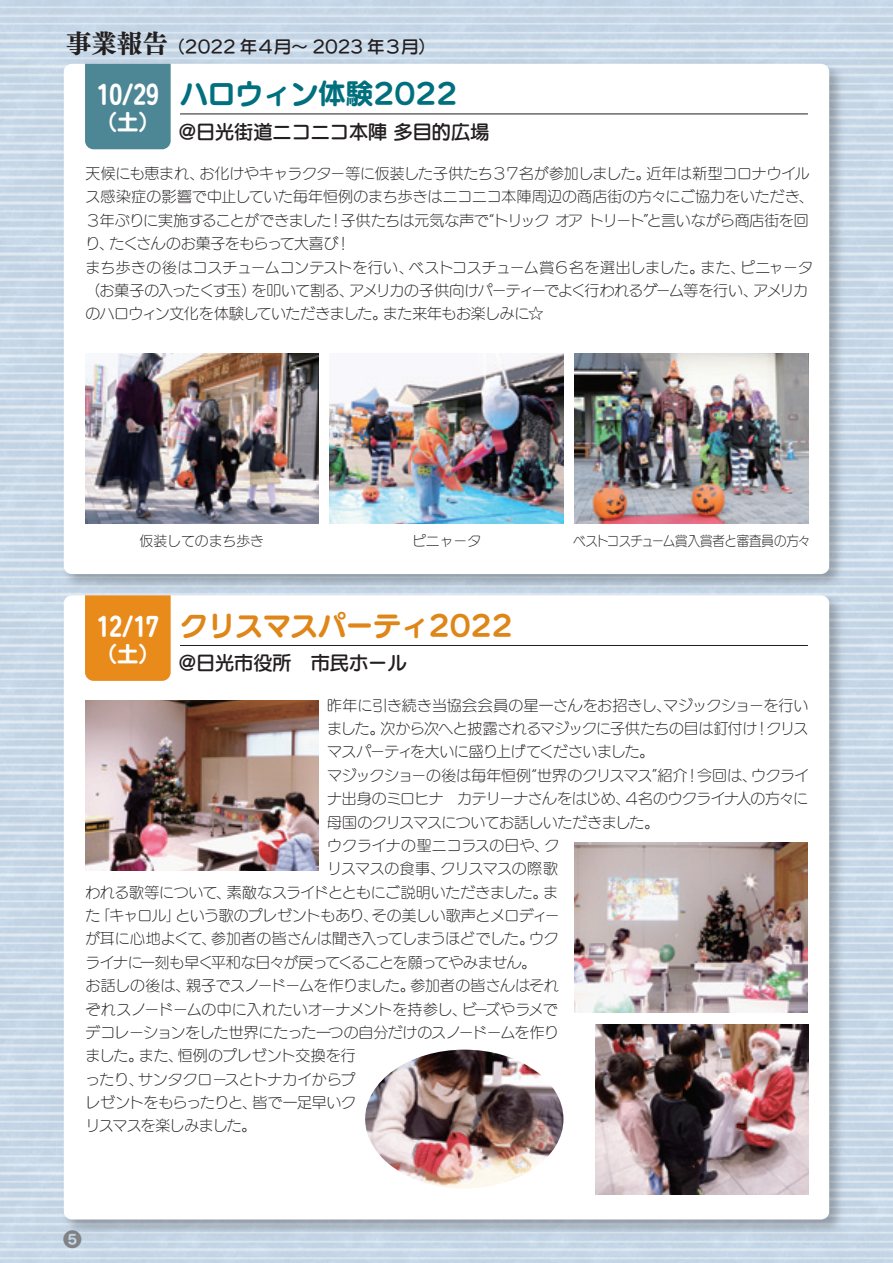
<style>
.page{position:relative;width:893px;height:1263px;background:#fff}
.page>*{position:absolute;margin:0;border:0;box-sizing:border-box;transform-origin:0 0}
.t1{font:27.6px "UD Marugo Large Pr 6 N B";color:#df8619}
.t2{font:27.6px "UD Marugo Large Pr 6 N B";color:#01707e}
.t3{font:25.5px "UD Marugo Large Pr 6 N B";color:#fff}
.t4{font:21.3px "UD Marugo Large Pr 6 N B";color:#fff}
.t5{font:19.2px "UD Marugo Large Pr 6 N DB";color:#231f20}
.t6{font:18px "Seurat Pro B";color:#808285}
.t7{font:16.95px "UD Marugo Large Pr 6 N DB";color:#231f20}
.t8{font:14.85px/23.4px "UD Marugo Large Pr 6 N L";letter-spacing:-.015em;color:#231f20}
.t9{font:14.85px "UD Marugo Large Pr 6 N L";letter-spacing:-.035em;color:#231f20}
.t10{font:14.85px "UD Marugo Large Pr 6 N L";letter-spacing:-.04em;color:#231f20}
.t11{font:14.85px "UD Marugo Large Pr 6 N L";letter-spacing:.015em;color:#231f20}
.t12{font:14.85px "UD Marugo Large Pr 6 N L";letter-spacing:-.055em;color:#231f20}
.t13{font:13.8px "UD Marugo Large Pr 6 N L";letter-spacing:-.03em;color:#231f20;scale:.9 1}
.t14{font:13.8px "UD Marugo Large Pr 6 N L";color:#231f20}
.s1{font-family:"UD Mincho Pr 6 B";font-size:25.5px}
</style>
<div class="page">
<img style="left:57px;top:57px;width:791px;height:532px">
<div style="left:64px;top:64px;width:765px;height:510px;background:#fff;border-radius:8px"></div>
<hr style="left:180px;top:114px;width:628px;height:1px;background:#231f20">
<div style="left:85px;top:64px;width:86px;height:85px;background:#4d8795"></div>
<img style="left:57px;top:589px;width:791px;height:650px">
<div style="left:64px;top:595px;width:765px;height:624px;background:#fff;border-radius:8px"></div>
<hr style="left:180px;top:645px;width:628px;height:1px;background:#231f20">
<div style="left:85px;top:595px;width:86px;height:86px;background:#e98b1b"></div>
<img style="left:85px;top:354px;width:234px;height:170px">
<img style="left:330px;top:354px;width:233px;height:170px">
<img style="left:575px;top:354px;width:233px;height:170px">
<img style="left:85px;top:701px;width:234px;height:170px">
<img style="left:574px;top:843px;width:234px;height:170px">
<img style="left:596px;top:1025px;width:212px;height:170px">
<img style="left:365px;top:1050px;width:198px;height:138px">
<p class="t7" style="left:66px;top:37px;width:371px"><span class="s1">事業報告</span>（2022 年４月～ 2023 年３月）</p>
<h1 class="t2" style="left:180px;top:78px;width:279px">ハロウィン体験2022</h1>
<p class="t5" style="left:179px;top:121px;width:312px">@日光街道ニコニコ本陣 多目的広場</p>
<p class="t8" style="left:85px;top:162px;width:730px">天候にも恵まれ、お化けやキャラクター等に仮装した子供たち３７名が参加しました。近年は新型コロナウイルス感染症の影響で中止していた毎年恒例のまち歩きはニコニコ本陣周辺の商店街の方々にご協力をいただき、３年ぶりに実施することができました！子供たちは元気な声で“トリック オア トリート”と言いながら商店街を回り、たくさんのお菓子をもらって大喜び！<br>まち歩きの後はコスチュームコンテストを行い、ベストコスチューム賞６名を選出しました。また、ピニャータ（お菓子の入ったくす玉）を叩いて割る、アメリカの子供向けパーティーでよく行われるゲーム等を行い、アメリカのハロウィン文化を体験していただきました。また来年もお楽しみに☆</p>
<h2 class="t3" style="left:97px;top:80px;width:64px">10/29</h2>
<h3 class="t4" style="left:96px;top:110px;width:65px">（土）</h3>
<p class="t14" style="left:140px;top:533px;width:126px">仮装してのまち歩き</p>
<p class="t14" style="left:412px;top:533px;width:71px">ピニャータ</p>
<p class="t13" style="left:573px;top:533px;width:265px">ベストコスチューム賞入賞者と審査員の方々</p>
<h1 class="t1" style="left:180px;top:610px;width:334px">クリスマスパーティ2022</h1>
<p class="t5" style="left:179px;top:652px;width:229px">@日光市役所　市民ホール</p>
<p class="t8" style="left:327px;top:694px;width:483px">昨年に引き続き当協会会員の星一さんをお招きし、マジックショーを行い</p>
<p class="t8" style="left:327px;top:717px;width:482px">ました。次から次へと披露されるマジックに子供たちの目は釘付け！クリス</p>
<p class="t10" style="left:327px;top:743px;width:329px">マスパーティを大いに盛り上げてくださいました。</p>
<p class="t8" style="left:327px;top:764px;width:484px">マジックショーの後は毎年恒例“世界のクリスマス”紹介！今回は、ウクライ</p>
<p class="t9" style="left:327px;top:790px;width:482px">ナ出身のミロヒナ カテリーナさんをはじめ、４名のウクライナ人の方々に</p>
<p class="t8" style="left:327px;top:811px;width:334px">母国のクリスマスについてお話しいただきました。</p>
<p class="t11" style="left:327px;top:837px;width:234px">ウクライナの聖ニコラスの日や、ク</p>
<p class="t8" style="left:327px;top:857px;width:232px">リスマスの食事、クリスマスの際歌</p>
<p class="t8" style="left:85px;top:881px;width:474px">われる歌等について、素敵なスライドとともにご説明いただきました。ま</p>
<p class="t8" style="left:85px;top:904px;width:476px">た「キャロル」という歌のプレゼントもあり、その美しい歌声とメロディー</p>
<p class="t8" style="left:85px;top:927px;width:475px">が耳に心地よくて、参加者の皆さんは聞き入ってしまうほどでした。ウク</p>
<p class="t10" style="left:85px;top:954px;width:452px">ライナに一刻も早く平和な日々が戻ってくることを願ってやみません。</p>
<p class="t8" style="left:85px;top:974px;width:475px">お話しの後は、親子でスノードームを作りました。参加者の皆さんはそれ</p>
<p class="t8" style="left:85px;top:998px;width:474px">ぞれスノードームの中に入れたいオーナメントを持参し、ビーズやラメで</p>
<p class="t9" style="left:85px;top:1024px;width:475px">デコレーションをした世界にたった一つの自分だけのスノードームを作り</p>
<p class="t8" style="left:85px;top:1044px;width:272px">ました。また、恒例のプレゼント交換を行</p>
<p class="t8" style="left:85px;top:1068px;width:271px">ったり、サンタクロースとトナカイからプ</p>
<p class="t8" style="left:85px;top:1091px;width:272px">レゼントをもらったりと、皆で一足早いク</p>
<p class="t12" style="left:85px;top:1118px;width:172px">リスマスを楽しみました。</p>
<h2 class="t3" style="left:97px;top:612px;width:64px">12/17</h2>
<h3 class="t4" style="left:96px;top:642px;width:65px">（土）</h3>
<p class="t6" style="left:64px;top:1226px;width:19px">❺</p>
</div>
